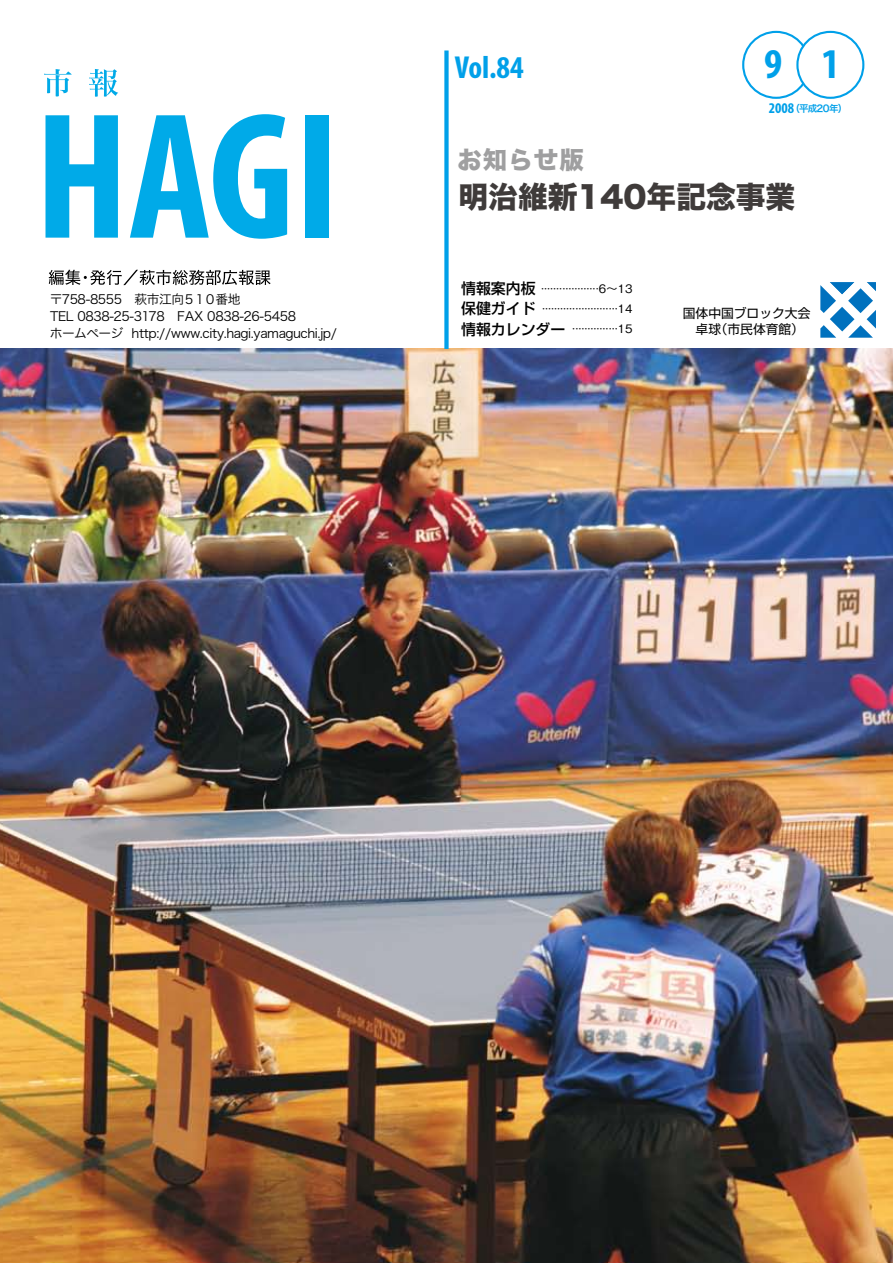
<style>
.page{position:relative;width:893px;height:1263px;background:#fff}
.page>*{position:absolute;margin:0;border:0;box-sizing:border-box;transform-origin:0 0}
.t1{font:700 condensed 42.45px "Myriad Pro";color:#00a0e9}
.t2{font:700 condensed 31.95px "Myriad Pro";color:#00a0e9}
.t3{font:29.7px "Hira Kaku Std W8";color:#3f3b3a}
.t4{font:24.45px "Hira Kaku Std W8";letter-spacing:.045em;color:#9f9fa0}
.t5{font:500 14.85px/20.2px "Shin Go Pro";color:#000}
.t6{font:700 condensed 14.85px "Myriad Pro";color:#00a0e9}
.t7{font:12.75px "Hira Kaku Pro W3 90 pv RKSJ H";letter-spacing:-.035em;color:#000}
.t8{font:12.75px/15.9px "Shin Go Pro";color:#000}
.t9{font:500 11.7px/20.2px "Gothic BBB Pro";color:#000;text-align:right}
.t10{font:9.6px "Hira Kaku Pro W6";letter-spacing:-.08em;color:#00a0e9}
</style>
<div class="page">
<img style="left:0;top:349px;width:893px;height:914px">
<svg style="left:46px;top:115px;width:72px;height:123px"></svg>
<svg style="left:130px;top:114px;width:157px;height:125px"></svg>
<div style="left:305px;top:115px;width:24px;height:123px;background:#00aae8"></div>
<svg style="left:49px;top:270px;width:222px;height:15px"></svg>
<svg style="left:44px;top:69px;width:28px;height:27px"></svg>
<svg style="left:89px;top:69px;width:29px;height:28px"></svg>
<div style="left:742px;top:31px;width:68px;height:68px;border:2px solid #00a0e9;border-radius:50%"></div>
<div style="left:797px;top:32px;width:66px;height:66px;background:#fff;border-radius:50%"></div>
<div style="left:796px;top:31px;width:68px;height:68px;border:2px solid #00a0e9;border-radius:50%"></div>
<div style="left:444px;top:50px;width:5px;height:299px;background:#00a0e9"></div>
<svg style="left:820px;top:282px;width:56px;height:56px"></svg>
<p class="t7" style="left:50px;top:288px;width:192px">〒758-8555　萩市江向５１０番地</p>
<p class="t7" style="left:50px;top:305px;width:248px">TEL 0838-25-3178　FAX 0838-26-5458</p>
<p class="t7" style="left:131px;top:322px;width:207px">http://www.city.hagi.yamaguchi j p. /</p>
<p class="t7" style="left:50px;top:322px;width:75px">ホームページ</p>
<h2 class="t2" style="left:455px;top:47px;width:70px">Vol.84</h2>
<h1 class="t1" style="left:764px;top:37px;width:20px">9</h1>
<h1 class="t1" style="left:821px;top:37px;width:20px">1</h1>
<p class="t6" style="left:769px;top:99px;width:27px">2008</p>
<p class="t10" style="left:790px;top:100px;width:58px">（平成20年(</p>
<h3 class="t4" style="left:457px;top:146px;width:128px">お知らせ版</h3>
<h3 class="t3" style="left:458px;top:181px;width:338px">明治維新140年記念事業</h3>
<p class="t5" style="left:461px;top:277px;width:106px">情報案内板<br>保健ガイド<br>情報カレンダー</p>
<p class="t9" style="left:541px;top:277px;width:93px">6··················· 〜 1 3<br>························· 1 4<br>··············· 1 5</p>
<p class="t8" style="left:715px;top:304px;width:97px;text-indent:-32px">国体中国ブロック大会（市民体育館(</p>
<p class="t8" style="left:696px;top:320px;width:27px">卓球</p>
</div>
